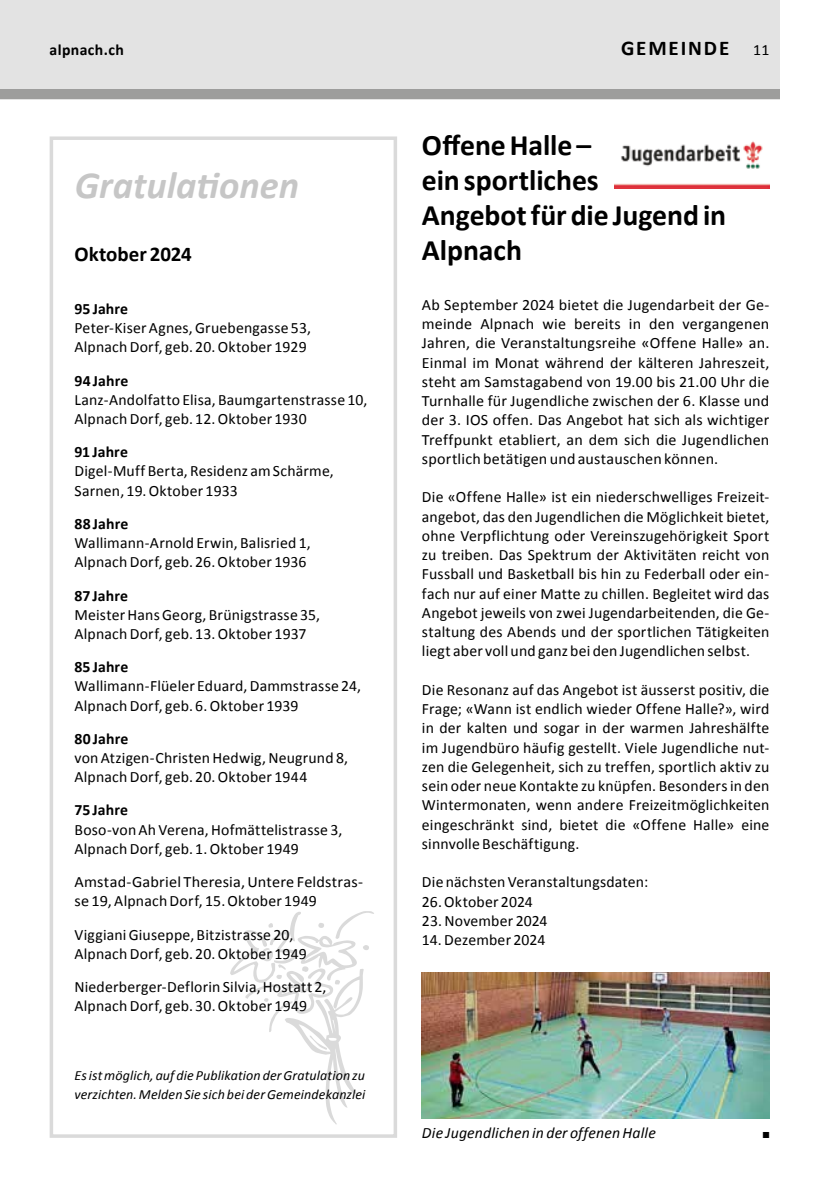
<style>
.page{position:relative;width:829px;height:1191px;background:#fff}
.page>*{position:absolute;margin:0;border:0;box-sizing:border-box;transform-origin:0 0}
.t1{font:italic 700 38.5px "Calibri";color:#c6c6c6}
.t2{font:700 29.75px/35px "Calibri";letter-spacing:-.005em;color:#000}
.t3{font:700 21px "Calibri";letter-spacing:.01em;color:#000}
.t4{font:700 21px "Calibri";letter-spacing:.09em;color:#000}
.t5{font:15.75px/19.2px "Calibri";letter-spacing:.01em;color:#000}
.t6{font:700 15.75px "Calibri";letter-spacing:.01em;color:#000}
.t7{font:italic 15.75px "Calibri";letter-spacing:.01em;color:#000}
.t8{font:italic 14px/19.2px "Calibri";letter-spacing:.01em;color:#000}
.t9{font:8.75px "Zapf Dingbats ITC";color:#000}
.s1{font-weight:400;font-size:15.75px}
</style>
<div class="page">
<div style="left:0;top:0;width:779px;height:99px;background:#e3e3e3"></div>
<div style="left:0;top:89px;width:779px;height:10px;background:#9d9d9c"></div>
<div style="left:50px;top:136px;width:347px;height:1001px;border:4px solid #dadada"></div>
<img style="left:614px;top:141px;width:155px;height:48px">
<img style="left:422px;top:972px;width:347px;height:146px">
<p class="t6" style="left:50px;top:40px;width:76px">alpnach.ch</p>
<h3 class="t4" style="left:621px;top:35px;width:150px">GEMEINDE <span class="s1">11</span></h3>
<h1 class="t1" style="left:75px;top:161px;width:226px">Gratulationen</h1>
<h3 class="t3" style="left:74px;top:241px;width:119px">Oktober 2024</h3>
<p class="t6" style="left:74px;top:298px;width:55px">95 Jahre</p>
<p class="t5" style="left:74px;top:318px;width:238px">Peter-Kiser Agnes, Gruebengasse 53,<br>Alpnach Dorf, geb. 20. Oktober 1929</p>
<p class="t6" style="left:74px;top:370px;width:55px">94 Jahre</p>
<p class="t5" style="left:74px;top:390px;width:294px">Lanz-Andolfatto Elisa, Baumgartenstrasse 10,<br>Alpnach Dorf, geb. 12. Oktober 1930</p>
<p class="t6" style="left:74px;top:442px;width:55px">91 Jahre</p>
<p class="t5" style="left:74px;top:461px;width:261px">Digel-Muff Berta, Residenz am Schärme,<br>Sarnen, 19. Oktober 1933</p>
<p class="t6" style="left:74px;top:513px;width:55px">88 Jahre</p>
<p class="t5" style="left:74px;top:533px;width:238px">Wallimann-Arnold Erwin, Balisried 1,<br>Alpnach Dorf, geb. 26. Oktober 1936</p>
<p class="t6" style="left:74px;top:585px;width:55px">87 Jahre</p>
<p class="t5" style="left:74px;top:605px;width:247px">Meister Hans Georg, Brünigstrasse 35,<br>Alpnach Dorf, geb. 13. Oktober 1937</p>
<p class="t6" style="left:74px;top:657px;width:55px">85 Jahre</p>
<p class="t5" style="left:74px;top:676px;width:288px">Wallimann-Flüeler Eduard, Dammstrasse 24,<br>Alpnach Dorf, geb. 6. Oktober 1939</p>
<p class="t6" style="left:74px;top:728px;width:55px">80 Jahre</p>
<p class="t5" style="left:74px;top:748px;width:275px">von Atzigen-Christen Hedwig, Neugrund 8,<br>Alpnach Dorf, geb. 20. Oktober 1944</p>
<p class="t6" style="left:74px;top:800px;width:55px">75 Jahre</p>
<p class="t5" style="left:74px;top:820px;width:269px">Boso-von Ah Verena, Hofmättelistrasse 3,<br>Alpnach Dorf, geb. 1. Oktober 1949</p>
<p class="t5" style="left:74px;top:872px;width:289px">Amstad-Gabriel Theresia, Untere Feldstras&shy;se 19, Alpnach Dorf, 15. Oktober 1949</p>
<p class="t5" style="left:74px;top:924px;width:234px">Viggiani Giuseppe, Bitzistrasse 20,<br>Alpnach Dorf, geb. 20. Oktober 1949</p>
<p class="t5" style="left:74px;top:977px;width:253px">Niederberger-Deflorin Silvia, Hostatt 2,<br>Alpnach Dorf, geb. 30. Oktober 1949</p>
<p class="t8" style="left:74px;top:1065px;width:292px">Es ist möglich, auf die Publikation der Gratulation zu verzichten. Melden Sie sich bei der Gemeindekanzlei</p>
<h2 class="t2" style="left:422px;top:128px;width:306px">Offene Halle –<br>ein sportliches<br>Angebot für die Jugend in<br>Alpnach</h2>
<p class="t5" style="left:422px;top:295px;width:349px;text-align:justify">Ab September 2024 bietet die Jugendarbeit der Ge&shy;meinde Alpnach wie bereits in den vergangenen Jahren, die Veranstaltungsreihe «Offene Halle» an.<br>Einmal im Monat während der kälteren Jahreszeit, steht am Samstagabend von 19.00 bis 21.00 Uhr die Turnhalle für Jugendliche zwischen der 6. Klasse und der 3. IOS offen. Das Angebot hat sich als wichtiger Treffpunkt etabliert, an dem sich die Jugendlichen sportlich betätigen und austauschen können.</p>
<p class="t5" style="left:422px;top:487px;width:349px;text-align:justify">Die «Offene Halle» ist ein niederschwelliges Freizeit&shy;angebot, das den Jugendlichen die Möglichkeit bietet, ohne Verpflichtung oder Vereinszugehörigkeit Sport zu treiben. Das Spektrum der Aktivitäten reicht von Fussball und Basketball bis hin zu Federball oder ein&shy;fach nur auf einer Matte zu chillen. Begleitet wird das Angebot jeweils von zwei Jugendarbeitenden, die Ge&shy;staltung des Abends und der sportlichen Tätigkeiten liegt aber voll und ganz bei den Jugendlichen selbst.</p>
<p class="t5" style="left:422px;top:680px;width:349px;text-align:justify">Die Resonanz auf das Angebot ist äusserst positiv, die Frage; «Wann ist endlich wieder Offene Halle?», wird in der kalten und sogar in der warmen Jahreshälfte im Jugendbüro häufig gestellt. Viele Jugendliche nut&shy;zen die Gelegenheit, sich zu treffen, sportlich aktiv zu sein oder neue Kontakte zu knüpfen. Besonders in den Wintermonaten, wenn andere Freizeitmöglichkeiten eingeschränkt sind, bietet die «Offene Halle» eine sinnvolle Beschäftigung.</p>
<p class="t5" style="left:422px;top:872px;width:228px">Die nächsten Veranstaltungsdaten:</p>
<p class="t5" style="left:422px;top:892px;width:112px">26. Oktober 2024</p>
<p class="t5" style="left:422px;top:911px;width:127px">23. November 2024</p>
<p class="t5" style="left:422px;top:930px;width:125px">14. Dezember 2024</p>
<p class="t7" style="left:422px;top:1121px;width:235px">Die Jugendlichen in der offenen Halle</p>
<p class="t9" style="left:762px;top:1130px;width:8px">■</p>
</div>
